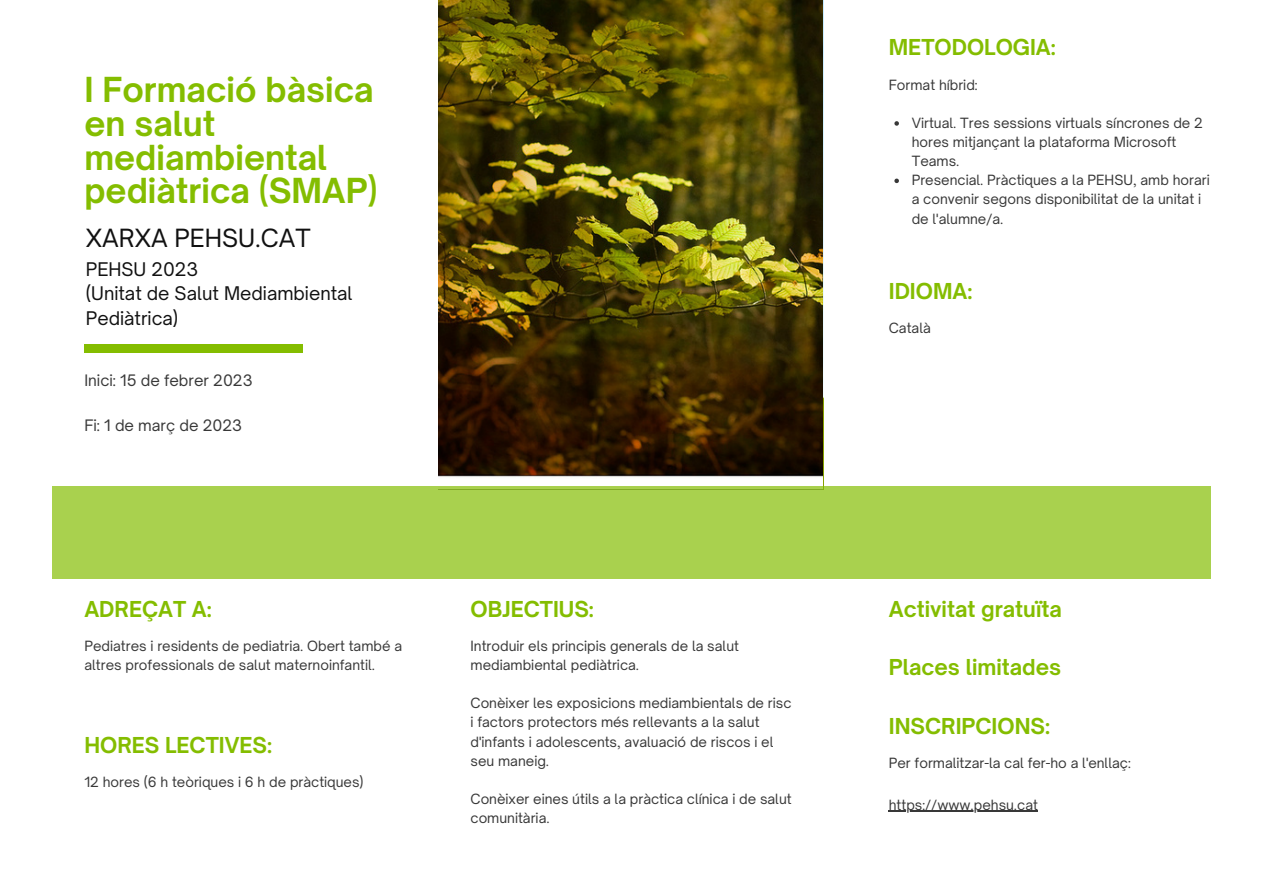
<style>
.page{position:relative;width:1263px;height:894px;background:#fff}
.page>*{position:absolute;margin:0;border:0;box-sizing:border-box;transform-origin:0 0}
.t1{font:700 33px/33.8px "Open Sauce One";color:#84bd00}
.t2{font:24px "Open Sauce One";color:#111}
.t3{font:700 21px "Open Sauce One";color:#84bd00}
.t4{font:18px/24.8px "Open Sauce One";color:#111}
.t5{font:15.15px "Open Sauce One";color:#383838}
.t6{font:13.5px/19px "Open Sauce One";color:#383838}
</style>
<div class="page">
<div style="left:84px;top:344px;width:219px;height:8px;background:#84bd00"></div>
<img style="left:439px;top:0;width:383px;height:478px">
<div style="left:52px;top:486px;width:1159px;height:92px;background:#a9d14e"></div>
<svg style="left:894px;top:121px;width:5px;height:5px"></svg>
<svg style="left:894px;top:178px;width:5px;height:5px"></svg>
<hr style="left:889px;top:810px;width:149px;height:1px;background:#383838">
<h1 class="t1" style="left:84px;top:73px;width:295px">I Formació bàsica en salut mediambiental pediàtrica (SMAP)</h1>
<h2 class="t2" style="left:86px;top:223px;width:226px">XARXA PEHSU.CAT</h2>
<h3 class="t4" style="left:86px;top:256px;width:268px">PEHSU 2023<br>(Unitat de Salut Mediambiental<br>Pediàtrica)</h3>
<p class="t5" style="left:84px;top:370px;width:170px">Inici: 15 de febrer 2023</p>
<p class="t5" style="left:84px;top:415px;width:159px">Fi: 1 de març de 2023</p>
<h3 class="t3" style="left:84px;top:595px;width:129px">ADREÇAT A:</h3>
<p class="t6" style="left:84px;top:636px;width:319px">Pediatres i residents de pediatria. Obert també a altres professionals de salut maternoinfantil.</p>
<h3 class="t3" style="left:84px;top:731px;width:189px">HORES LECTIVES:</h3>
<p class="t6" style="left:84px;top:772px;width:281px">12 hores (6 h teòriques i 6 h de pràctiques)</p>
<h3 class="t3" style="left:471px;top:595px;width:125px">OBJECTIUS:</h3>
<p class="t6" style="left:471px;top:636px;width:270px">Introduir els principis generals de la salut mediambiental pediàtrica.</p>
<p class="t6" style="left:471px;top:693px;width:322px">Conèixer les exposicions mediambientals de risc i factors protectors més rellevants a la salut d'infants i adolescents, avaluació de riscos i el seu maneig.</p>
<p class="t6" style="left:471px;top:789px;width:323px">Conèixer eines útils a la pràctica clínica i de salut comunitària.</p>
<h3 class="t3" style="left:889px;top:34px;width:169px">METODOLOGIA:</h3>
<p class="t6" style="left:889px;top:75px;width:90px">Format híbrid:</p>
<p class="t6" style="left:912px;top:113px;width:299px">Virtual. Tres sessions virtuals síncrones de 2 hores mitjançant la plataforma Microsoft Teams.<br>Presencial. Pràctiques a la PEHSU, amb horari a convenir segons disponibilitat de la unitat i de l'alumne/a.</p>
<h3 class="t3" style="left:889px;top:277px;width:85px">IDIOMA:</h3>
<p class="t6" style="left:889px;top:318px;width:44px">Català</p>
<h3 class="t3" style="left:889px;top:595px;width:175px">Activitat gratuïta</h3>
<h3 class="t3" style="left:889px;top:654px;width:174px">Places limitades</h3>
<h3 class="t3" style="left:889px;top:712px;width:163px">INSCRIPCIONS:</h3>
<p class="t6" style="left:889px;top:753px;width:243px">Per formalitzar-la cal fer-ho a l'enllaç:</p>
<p class="t6" style="left:889px;top:794px;width:151px">https://www.pehsu.cat</p>
</div>
